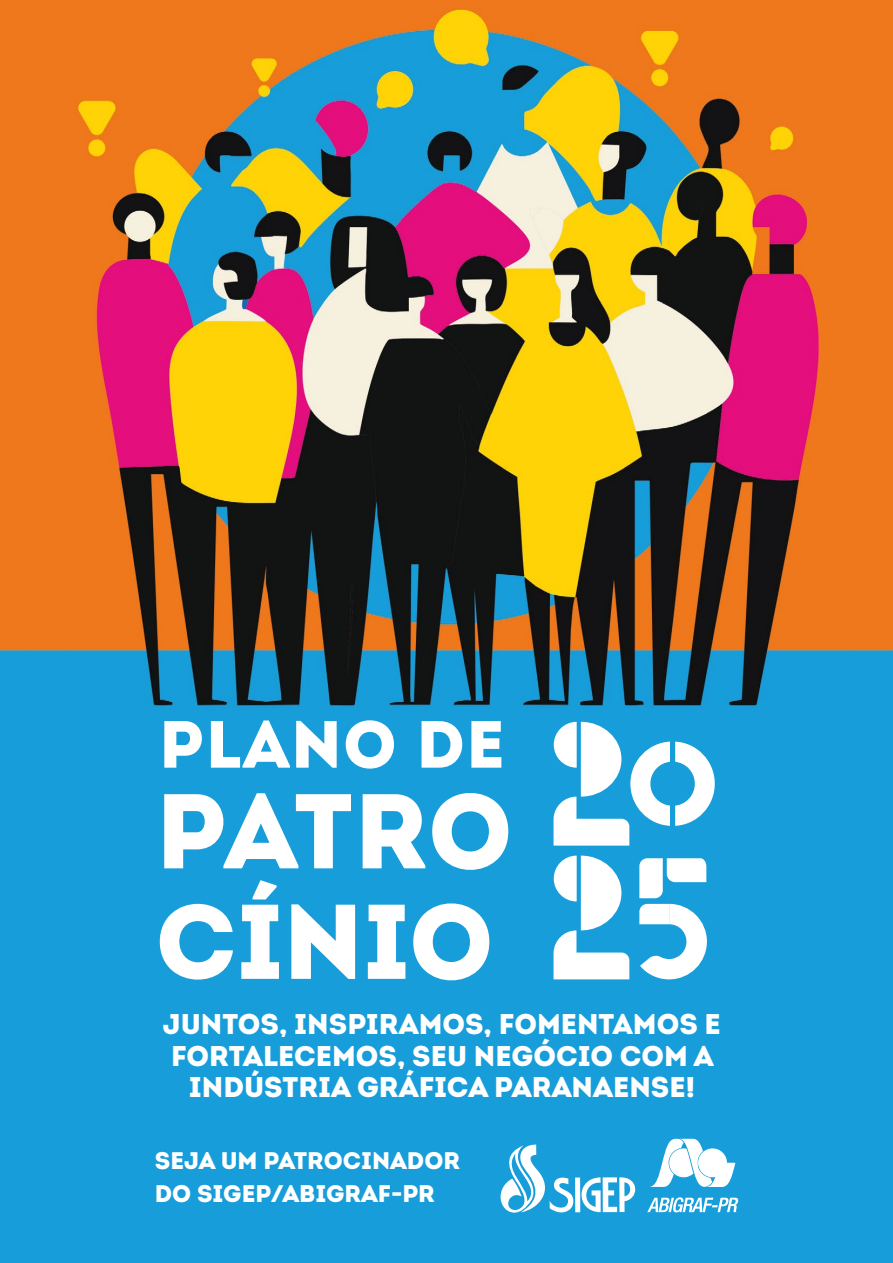
<style>
.page{position:relative;width:893px;height:1263px;background:#fff}
.page>*{position:absolute;margin:0;border:0;box-sizing:border-box;transform-origin:0 0}
.t1{font:105.9px/110.6px "Intro";color:#fff}
.t2{font:66.6px "Intro";color:#fff}
.t3{font:900 28.5px/31.5px "Intro";color:#fff;text-align:center}
.t4{font:900 24px/33px "Intro";color:#fff}
</style>
<div class="page">
<img style="left:0;top:0;width:893px;height:1263px">
<svg style="left:500px;top:1144px;width:135px;height:71px"></svg>
<svg style="left:647px;top:1197px;width:91px;height:15px"></svg>
<svg style="left:649px;top:1139px;width:86px;height:48px"></svg>
<svg style="left:553px;top:855px;width:76px;height:124px"></svg>
<svg style="left:553px;top:722px;width:164px;height:124px"></svg>
<svg style="left:639px;top:858px;width:67px;height:40px"></svg>
<svg style="left:639px;top:904px;width:68px;height:75px"></svg>
<h2 class="t2" style="left:158px;top:704px;width:349px">PLANO DE</h2>
<h1 class="t1" style="left:155px;top:776px;width:360px">PATRO<br>CÍNIO</h1>
<p class="t3" style="left:163px;top:1008px;width:559px">JUNTOS, INSPIRAMOS, FOMENTAMOS E<br>FORTALECEMOS, SEU NEGÓCIO COM A<br>INDÚSTRIA GRÁFICA PARANAENSE!</p>
<p class="t4" style="left:155px;top:1143px;width:307px">SEJA UM PATROCINADOR<br>DO SIGEP/ABIGRAF-PR</p>
</div>
